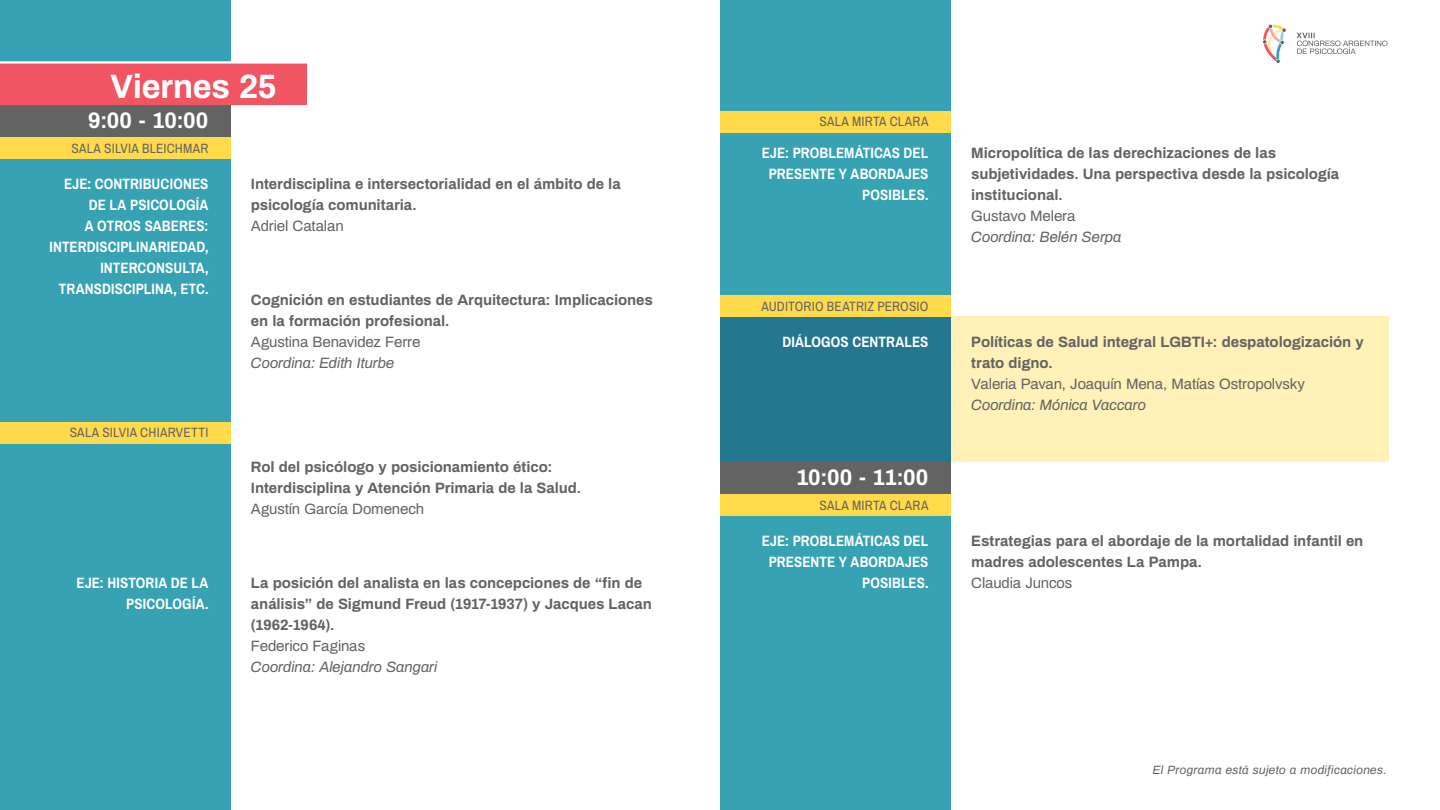
<style>
.page{position:relative;width:1440px;height:810px;background:#fff}
.page>*{position:absolute;margin:0;border:0;box-sizing:border-box;transform-origin:0 0}
.t1{font:700 33.75px "Archivo";letter-spacing:-.015em;color:#fff}
.t2{font:700 22.5px "Archivo";letter-spacing:.005em;color:#fff}
.t3{font:700 15px/21px "Archivo";letter-spacing:-.005em;color:#646363}
.t4{font:700 15px/21px "Archivo Narrow";letter-spacing:.005em;color:#fff;text-align:right}
.t5{font:15px "Archivo";letter-spacing:-.01em;color:#646363}
.t6{font:italic 15px "Archivo";letter-spacing:-.005em;color:#646363}
.t7{font:13.5px "Archivo Narrow";letter-spacing:.015em;color:#646363}
.t8{font:italic 12px "Archivo";letter-spacing:.02em;color:#646363}
</style>
<div class="page">
<div style="left:0;top:0;width:231px;height:810px;background:#36a2b3"></div>
<div style="left:720px;top:0;width:231px;height:810px;background:#36a2b3"></div>
<div style="left:720px;top:316px;width:231px;height:146px;background:#25768f"></div>
<div style="left:951px;top:316px;width:438px;height:146px;background:#fff1b7"></div>
<svg style="left:1297px;top:33px;width:90px;height:21px"></svg>
<svg style="left:1263px;top:24px;width:23px;height:39px"></svg>
<div style="left:720px;top:111px;width:231px;height:21px;background:#ffdb4c"></div>
<div style="left:720px;top:295px;width:231px;height:21px;background:#ffdb4c"></div>
<div style="left:720px;top:462px;width:231px;height:32px;background:#646363"></div>
<div style="left:720px;top:495px;width:231px;height:21px;background:#ffdb4c"></div>
<div style="left:0;top:105px;width:231px;height:32px;background:#646363"></div>
<div style="left:0;top:138px;width:231px;height:21px;background:#ffdb4c"></div>
<div style="left:0;top:422px;width:231px;height:21px;background:#ffdb4c"></div>
<div style="left:0;top:63px;width:307px;height:42px;background:#f25562"></div>
<hr style="left:0;top:61px;width:307px;height:3px;background:#fff">
<h1 class="t1" style="left:111px;top:62px;width:168px">Viernes 25</h1>
<h2 class="t2" style="left:88px;top:104px;width:122px">9:00 - 10:00</h2>
<p class="t7" style="left:72px;top:139px;width:138px">SALA SILVIA BLEICHMAR</p>
<p class="t4" style="left:50px;top:173px;width:161px">EJE: CONTRIBUCIONES<br>DE LA PSICOLOGÍA<br>A OTROS SABERES:<br>INTERDISCIPLINARIEDAD,<br>INTERCONSULTA,<br>TRANSDISCIPLINA, ETC.</p>
<p class="t7" style="left:70px;top:423px;width:140px">SALA SILVIA CHIARVETTI</p>
<p class="t4" style="left:77px;top:572px;width:133px">EJE: HISTORIA DE LA<br>PSICOLOGÍA.</p>
<p class="t3" style="left:251px;top:173px;width:371px">Interdisciplina e intersectorialidad en el ámbito de la psicología comunitaria.</p>
<p class="t5" style="left:251px;top:215px;width:94px">Adriel Catalan</p>
<p class="t3" style="left:251px;top:288px;width:403px">Cognición en estudiantes de Arquitectura: Implicaciones en la formación profesional.</p>
<p class="t5" style="left:251px;top:330px;width:171px">Agustina Benavidez Ferre</p>
<p class="t6" style="left:251px;top:351px;width:145px">Coordina: Edith Iturbe</p>
<p class="t3" style="left:251px;top:456px;width:332px">Rol del psicólogo y posicionamiento ético:<br>Interdisciplina y Atención Primaria de la Salud.</p>
<p class="t5" style="left:251px;top:498px;width:175px">Agustín García Domenech</p>
<p class="t3" style="left:251px;top:572px;width:403px">La posición del analista en las concepciones de “fin de análisis” de Sigmund Freud (1917-1937) y Jacques Lacan (1962-1964).</p>
<p class="t5" style="left:251px;top:635px;width:116px">Federico Faginas</p>
<p class="t6" style="left:251px;top:656px;width:188px">Coordina: Alejandro Sangari</p>
<p class="t7" style="left:819px;top:112px;width:110px">SALA MIRTA CLARA</p>
<p class="t4" style="left:762px;top:141px;width:168px">EJE: PROBLEMÁTICAS DEL<br>PRESENTE Y ABORDAJES<br>POSIBLES.</p>
<p class="t7" style="left:761px;top:296px;width:169px">AUDITORIO BEATRIZ PEROSIO</p>
<p class="t4" style="left:782px;top:330px;width:148px">DIÁLOGOS CENTRALES</p>
<h2 class="t2" style="left:796px;top:461px;width:134px">10:00 - 11:00</h2>
<p class="t7" style="left:819px;top:496px;width:110px">SALA MIRTA CLARA</p>
<p class="t4" style="left:762px;top:530px;width:168px">EJE: PROBLEMÁTICAS DEL<br>PRESENTE Y ABORDAJES<br>POSIBLES.</p>
<p class="t3" style="left:971px;top:141px;width:369px">Micropolítica de las derechizaciones de las subjetividades. Una perspectiva desde la psicología institucional.</p>
<p class="t5" style="left:971px;top:204px;width:106px">Gustavo Melera</p>
<p class="t6" style="left:971px;top:225px;width:152px">Coordina: Belén Serpa</p>
<p class="t3" style="left:971px;top:330px;width:394px">Políticas de Salud integral LGBTI+: despatologización y trato digno.</p>
<p class="t5" style="left:971px;top:372px;width:335px">Valeria Pavan, Joaquín Mena, Matías Ostropolvsky</p>
<p class="t6" style="left:971px;top:393px;width:176px">Coordina: Mónica Vaccaro</p>
<p class="t3" style="left:971px;top:530px;width:394px">Estrategias para el abordaje de la mortalidad infantil en madres adolescentes La Pampa.</p>
<p class="t5" style="left:971px;top:572px;width:103px">Claudia Juncos</p>
<p class="t8" style="left:1153px;top:761px;width:235px">El Programa está sujeto a modificaciones.</p>
</div>
